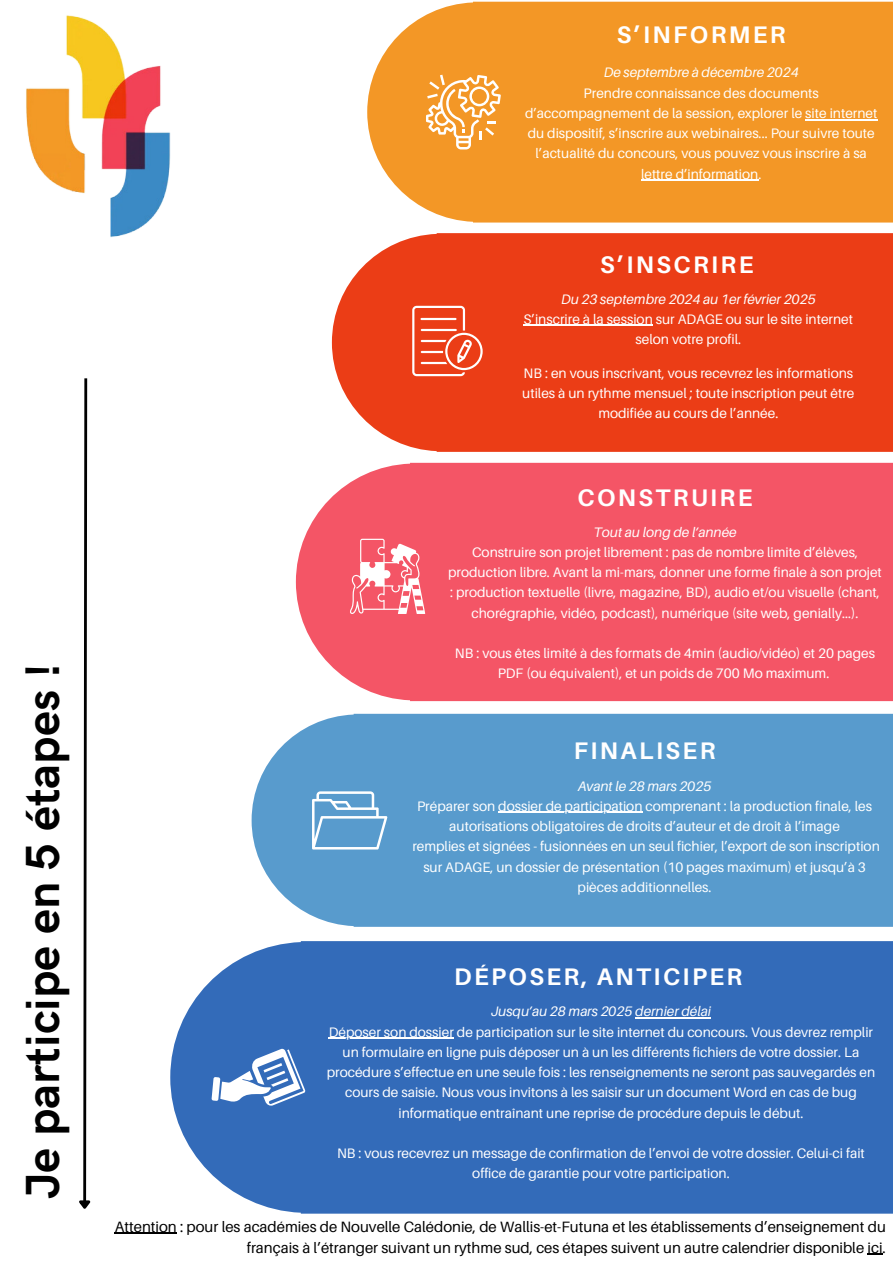
<style>
.page{position:relative;width:893px;height:1263px;background:#fff}
.page>*{position:absolute;margin:0;border:0;box-sizing:border-box;transform-origin:0 0}
.t1{font:700 48px "HK Grotesk";color:#000}
.t2{font:700 24px "Aileron";letter-spacing:.1em;color:#fff}
.t3{font:15px/20.9px "Aileron";color:#000;text-align:right}
.t4{font:13.73px/20.2px "Aileron";color:#fff;text-align:center}
.t5{font:italic 13.73px "Aileron";color:#fff}
</style>
<div class="page">
<div style="left:367px;top:2px;width:526px;height:221px;background:#f39726"></div>
<hr style="left:805px;top:119px;width:72px;height:1px;background:#fff">
<hr style="left:641px;top:180px;width:117px;height:1px;background:#fff">
<div style="left:332px;top:233px;width:561px;height:219px;background:#eb3d16"></div>
<svg style="left:412px;top:306px;width:70px;height:70px"></svg>
<svg style="left:426px;top:75px;width:75px;height:74px"></svg>
<div style="left:296px;top:463px;width:597px;height:238px;background:#f45566"></div>
<svg style="left:350px;top:539px;width:75px;height:75px"></svg>
<div style="left:252px;top:714px;width:641px;height:213px;background:#589bcd"></div>
<svg style="left:312px;top:791px;width:75px;height:58px"></svg>
<hr style="left:498px;top:812px;width:144px;height:1px;background:#fff">
<div style="left:170px;top:941px;width:723px;height:272px;background:#336bb9"></div>
<svg style="left:212px;top:1048px;width:93px;height:58px"></svg>
<hr style="left:635px;top:1017px;width:76px;height:2px;background:#fff">
<hr style="left:329px;top:1038px;width:125px;height:1px;background:#fff">
<img style="left:26px;top:15px;width:145px;height:223px">
<svg style="left:79px;top:378px;width:12px;height:831px"></svg>
<hr style="left:523px;top:325px;width:130px;height:1px;background:#fff">
<hr style="left:115px;top:1233px;width:62px;height:1px;background:#000">
<svg style="left:867px;top:1253px;width:15px;height:2px"></svg>
<p class="t1" style="left:16px;top:1199px;width:537px;rotate:-90deg">Je participe en 5 étapes !</p>
<p class="t2" style="left:617px;top:20px;width:170px">S’INFORMER</p>
<h2 class="t5" style="left:603px;top:64px;width:197px">De septembre à décembre 2024</h2>
<p class="t4" style="left:525px;top:82px;width:354px">Prendre connaissance des documents d’accompagnement de la session, explorer le site internet du dispositif, s’inscrire aux webinaires... Pour suivre toute l’actualité du concours, vous pouvez vous inscrire à sa lettre d’information.</p>
<p class="t2" style="left:600px;top:249px;width:155px">S’INSCRIRE</p>
<p class="t5" style="left:561px;top:290px;width:256px">Du 23 septembre 2024 au 1er février 2025</p>
<p class="t4" style="left:523px;top:309px;width:331px">S’inscrire à la session sur ADAGE ou sur le site internet selon votre profil.</p>
<h2 class="t4" style="left:522px;top:363px;width:334px">NB : en vous inscrivant, vous recevrez les informations utiles à un rythme mensuel ; toute inscription peut être modifiée au cours de l’année.</h2>
<p class="t2" style="left:577px;top:483px;width:176px">CONSTRUIRE</p>
<p class="t5" style="left:593px;top:524px;width:145px">Tout au long de l’année</p>
<h2 class="t4" style="left:448px;top:542px;width:435px">Construire son projet librement : pas de nombre limite d’élèves, production libre. Avant la mi-mars, donner une forme finale à son projet : production textuelle (livre, magazine, BD), audio et/ou visuelle (chant, chorégraphie, vidéo, podcast), numérique (site web, genially...).</h2>
<p class="t4" style="left:455px;top:643px;width:422px">NB : vous êtes limité à des formats de 4min (audio/vidéo) et 20 pages<br>PDF (ou équivalent), et un poids de 700 Mo maximum.</p>
<p class="t2" style="left:574px;top:735px;width:143px">FINALISER</p>
<p class="t5" style="left:578px;top:777px;width:135px">Avant le 28 mars 2025</p>
<p class="t4" style="left:417px;top:795px;width:456px">Préparer son dossier de participation comprenant : la production finale, les</p>
<h1 class="t4" style="left:449px;top:816px;width:392px">autorisations obligatoires de droits d’auteur et de droit à l’image</h1>
<h2 class="t4" style="left:412px;top:836px;width:469px">remplies et signées - fusionnées en un seul fichier, l’export de son inscription sur ADAGE, un dossier de présentation (10 pages maximum) et jusqu’à 3 pièces additionnelles.</h2>
<h2 class="t2" style="left:454px;top:961px;width:290px">DÉPOSER, ANTICIPER</h2>
<p class="t5" style="left:491px;top:1003px;width:221px">Jusqu’au 28 mars 2025 dernier délai</p>
<p class="t4" style="left:327px;top:1021px;width:550px">Déposer son dossier de participation sur le site internet du concours. Vous devrez remplir un formulaire en ligne puis déposer un à un les différents fichiers de votre dossier. La procédure s’effectue en une seule fois : les renseignements ne seront pas sauvegardés en cours de saisie. Nous vous invitons à les saisir sur un document Word en cas de bug informatique entraînant une reprise de procédure depuis le début.</p>
<p class="t4" style="left:337px;top:1143px;width:529px">NB : vous recevrez un message de confirmation de l’envoi de votre dossier. Celui-ci fait office de garantie pour votre participation.</p>
<p class="t3" style="left:115px;top:1216px;width:772px">Attention : pour les académies de Nouvelle Calédonie, de Wallis-et-Futuna et les établissements d’enseignement du français à l’étranger suivant un rythme sud, ces étapes suivent un autre calendrier disponible ici.</p>
</div>
